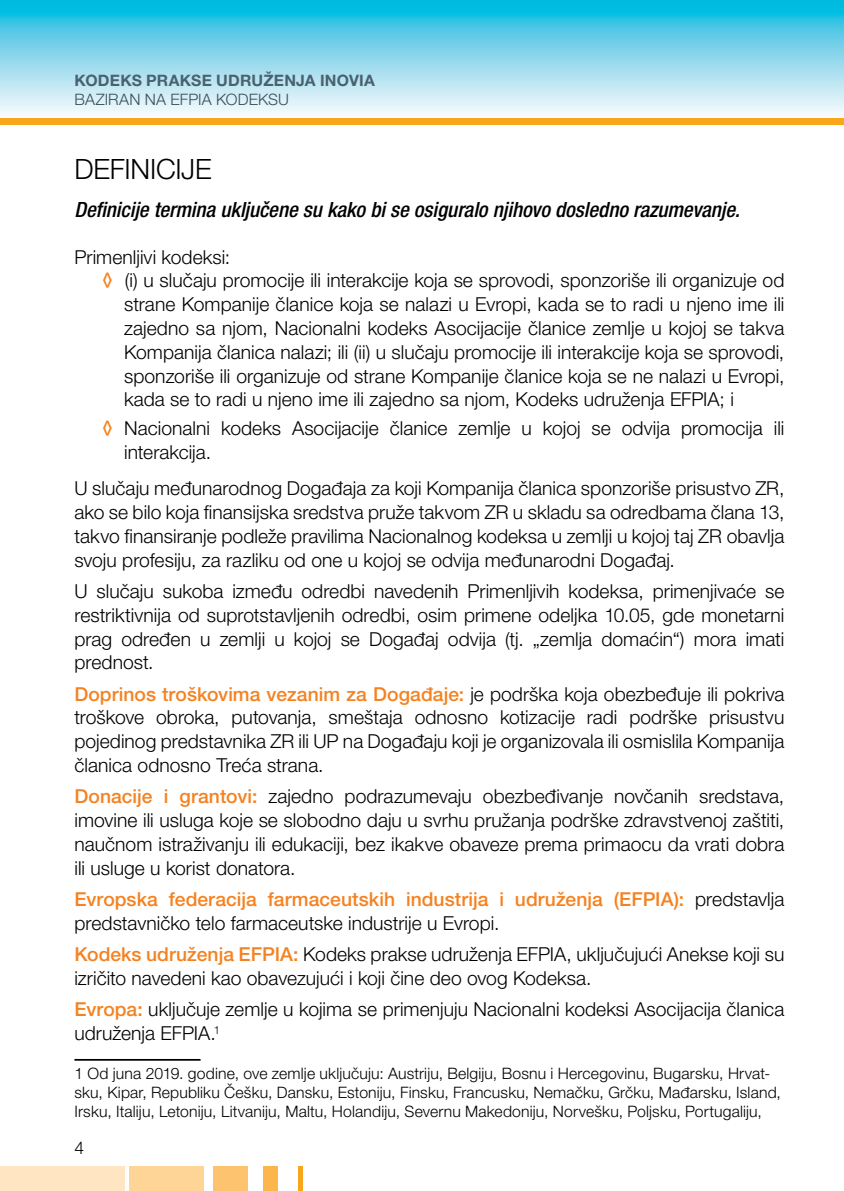
<style>
.page{position:relative;width:844px;height:1191px;background:#fff}
.page>*{position:absolute;margin:0;border:0;box-sizing:border-box;transform-origin:0 0}
.t1{font:300 28px "Helvetica Neue LT Pro";letter-spacing:-.005em;color:#000}
.t2{font:italic 500 condensed 21px "Helvetica Neue LT Pro";color:#000}
.t3{font:300 19.25px/23.8px "Helvetica Neue LT Pro";color:#000;text-align:justify}
.t4{font:500 19.25px/23.8px "Helvetica Neue LT Pro";letter-spacing:.005em;color:#f58220}
.t5{font:300 17.5px "Helvetica Neue LT Pro";color:#000}
.t6{font:300 15.75px/18.9px "Helvetica Neue LT Pro";letter-spacing:.01em;color:#000}
.t7{font:700 15.75px "Helvetica Neue LT Pro";letter-spacing:.015em;color:#48626f}
.t8{font:300 15.75px "Helvetica Neue LT Pro";letter-spacing:.005em;color:#384f5a}
.s1{font-weight:500;color:#f58220}
.s2{font-weight:300;color:#000}
</style>
<div class="page">
<svg style="left:0;top:0;width:843px;height:114px;background:#82d7ec"></svg>
<div style="left:0;top:118px;width:843px;height:7px;background:#faa61a"></div>
<div style="left:0;top:1166px;width:124px;height:25px;background:#ffe5c2"></div>
<div style="left:129px;top:1166px;width:74px;height:25px;background:#ffd497"></div>
<div style="left:213px;top:1166px;width:35px;height:25px;background:#fdc36f"></div>
<div style="left:263px;top:1166px;width:15px;height:25px;background:#fcb64c"></div>
<div style="left:298px;top:1166px;width:5px;height:25px;background:#faa61a"></div>
<hr style="left:74px;top:1059px;width:126px;height:1px;background:#000">
<p class="t7" style="left:74px;top:70px;width:302px">KODEKS PRAKSE UDRUŽENJA INOVIA</p>
<p class="t8" style="left:74px;top:89px;width:216px">BAZIRAN NA EFPIA KODEKSU</p>
<h1 class="t1" style="left:74px;top:152px;width:139px">DEFINICIJE</h1>
<p class="t2" style="left:74px;top:197px;width:666px">Definicije termina uključene su kako bi se osiguralo njihovo dosledno razumevanje.</p>
<p class="t3" style="left:74px;top:244px;width:157px">Primenljivi kodeksi:</p>
<p class="t3" style="left:102px;top:268px;width:684px"><span class="s1">◊</span> (i) u slučaju promocije ili interakcije koja se sprovodi, sponzoriše ili organizuje od</p>
<p class="t3" style="left:124px;top:292px;width:661px">strane Kompanije članice koja se nalazi u Evropi, kada se to radi u njeno ime ili</p>
<p class="t3" style="left:124px;top:316px;width:661px">zajedno sa njom, Nacionalni kodeks Asocijacije članice zemlje u kojoj se takva</p>
<p class="t3" style="left:124px;top:340px;width:661px">Kompanija članica nalazi; ili (ii) u slučaju promocije ili interakcije koja se sprovodi,</p>
<p class="t3" style="left:124px;top:363px;width:661px">sponzoriše ili organizuje od strane Kompanije članice koja se ne nalazi u Evropi,</p>
<p class="t3" style="left:124px;top:387px;width:611px">kada se to radi u njeno ime ili zajedno sa njom, Kodeks udruženja EFPIA; i</p>
<p class="t3" style="left:124px;top:416px;width:661px;text-indent:-22px"><span class="s1">◊</span> Nacionalni kodeks Asocijacije članice zemlje u kojoj se odvija promocija ili interakcija.</p>
<p class="t3" style="left:74px;top:476px;width:711px">U slučaju međunarodnog Događaja za koji Kompanija članica sponzoriše prisustvo ZR, ako se bilo koja finansijska sredstva pruže takvom ZR u skladu sa odredbama člana 13, takvo finansiranje podleže pravilima Nacionalnog kodeksa u zemlji u kojoj taj ZR obavlja svoju profesiju, za razliku od one u kojoj se odvija međunarodni Događaj.</p>
<p class="t3" style="left:74px;top:579px;width:711px">U slučaju sukoba između odredbi navedenih Primenljivih kodeksa, primenjivaće se restriktivnija od suprotstavljenih odredbi, osim primene odeljka 10.05, gde monetarni prag određen u zemlji u kojoj se Događaj odvija (tj. „zemlja domaćin“) mora imati prednost.</p>
<p class="t3" style="left:74px;top:681px;width:711px"><span class="s1">Doprinos troškovima vezanim za Događaje:</span> je podrška koja obezbeđuje ili pokriva troškove obroka, putovanja, smeštaja odnosno kotizacije radi podrške prisustvu pojedinog predstavnika ZR ili UP na Događaju koji je organizovala ili osmislila Kompanija članica odnosno Treća strana.</p>
<p class="t3" style="left:74px;top:784px;width:711px"><span class="s1">Donacije i grantovi:</span> zajedno podrazumevaju obezbeđivanje novčanih sredstava, imovine ili usluga koje se slobodno daju u svrhu pružanja podrške zdravstvenoj zaštiti, naučnom istraživanju ili edukaciji, bez ikakve obaveze prema primaocu da vrati dobra ili usluge u korist donatora.</p>
<p class="t4" style="left:74px;top:887px;width:711px">Evropska federacija farmaceutskih industrija i udruženja (EFPIA): <span class="s2">predstavlja predstavničko telo farmaceutske industrije u Evropi.</span></p>
<p class="t3" style="left:74px;top:941px;width:711px"><span class="s1">Kodeks udruženja EFPIA:</span> Kodeks prakse udruženja EFPIA, uključujući Anekse koji su izričito navedeni kao obavezujući i koji čine deo ovog Kodeksa.</p>
<p class="t3" style="left:74px;top:996px;width:711px"><span class="s1">Evropa:</span> uključuje zemlje u kojima se primenjuju Nacionalni kodeksi Asocijacija članica udruženja EFPIA.<sup>1</sup></p>
<p class="t6" style="left:74px;top:1063px;width:707px">1 Od juna 2019. godine, ove zemlje uključuju: Austriju, Belgiju, Bosnu i Hercegovinu, Bugarsku, Hrvat&shy;sku, Kipar, Republiku Češku, Dansku, Estoniju, Finsku, Francusku, Nemačku, Grčku, Mađarsku, Island,<br>Irsku, Italiju, Letoniju, Litvaniju, Maltu, Holandiju, Severnu Makedoniju, Norvešku, Poljsku, Portugaliju,</p>
<p class="t5" style="left:74px;top:1137px;width:11px">4</p>
</div>
